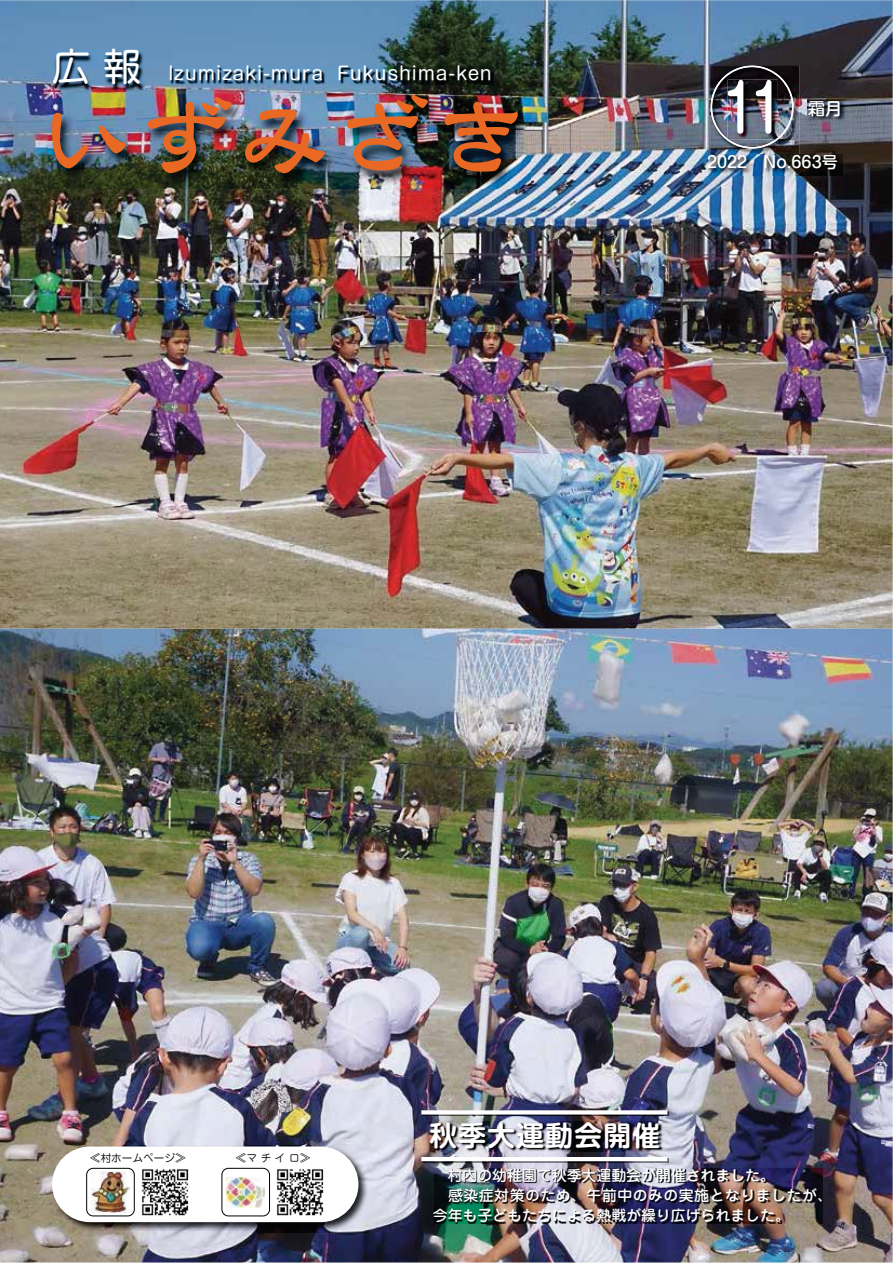
<style>
.page{position:relative;width:893px;height:1263px;background:#fff}
.page>*{position:absolute;margin:0;border:0;box-sizing:border-box;transform-origin:0 0}
.t1{font:63.75px "Shin M Go Pro Medium 90 msp RKSJ H";color:#fff;scale:.8 1}
.t2{font:27.6px "UD Shin M Go Pro De Bold 90 msp RKSJ H";letter-spacing:.05em;color:#fff}
.t3{font:18px "Shin M Go Pro Regular 90 msp RKSJ H";letter-spacing:.05em;color:#fff}
.t4{font:16.95px "Shin M Go Pro Medium 90 msp RKSJ H";color:#fff}
.t5{font:15.9px "Shin M Go Pro Medium 90 msp RKSJ H";color:#fff}
.t6{font:14.85px/20.2px "Jun 34 Pro Medium 90 msp RKSJ H";color:#fff}
.t7{font:10.65px "Jun 201 Pro Regular 90 msp RKSJ H";color:#040809}
.s1{font-size:38.25px}
</style>
<div class="page">
<img style="left:0;top:0;width:893px;height:629px">
<img style="left:0;top:629px;width:893px;height:634px">
<img style="left:710px;top:65px;width:89px;height:89px">
<img style="left:710px;top:66px;width:83px;height:83px">
<img style="left:728px;top:80px;width:50px;height:58px">
<img style="left:728px;top:138px;width:50px;height:2px">
<img style="left:707px;top:154px;width:136px;height:21px">
<img style="left:807px;top:99px;width:38px;height:22px">
<img style="left:434px;top:1169px;width:388px;height:55px">
<img style="left:423px;top:1112px;width:246px;height:4px">
<div style="left:421px;top:1110px;width:246px;height:5px;background:#fff"></div>
<img style="left:423px;top:1158px;width:246px;height:5px">
<hr style="left:421px;top:1157px;width:246px;height:4px;background:#fff">
<img style="left:430px;top:1121px;width:233px;height:30px">
<img style="left:51px;top:50px;width:94px;height:42px">
<img style="left:170px;top:66px;width:323px;height:18px">
<img style="left:48px;top:94px;width:482px;height:94px">
<img style="left:51px;top:112px;width:76px;height:57px">
<img style="left:147px;top:96px;width:86px;height:78px">
<img style="left:244px;top:108px;width:82px;height:66px">
<img style="left:346px;top:94px;width:84px;height:78px">
<img style="left:444px;top:101px;width:75px;height:72px">
<img style="left:51px;top:1145px;width:317px;height:87px">
<div style="left:52px;top:1147px;width:306px;height:75px;background:#fff;border-radius:38px"></div>
<img style="left:141px;top:1169px;width:48px;height:47px">
<img style="left:92px;top:1171px;width:37px;height:42px">
<div style="left:86px;top:1168px;width:48px;height:48px;border:1px solid #010202;border-radius:6px"></div>
<img style="left:226px;top:1177px;width:39px;height:30px">
<div style="left:222px;top:1168px;width:48px;height:48px;border:1px solid #010202;border-radius:6px"></div>
<img style="left:276px;top:1169px;width:48px;height:47px">
<p class="t3" style="left:52px;top:67px;width:441px"><span class="s1">広 報</span> Izumizaki-mura Fukushima-ken</p>
<h1 class="t1" style="left:723px;top:84px;width:77px">11</h1>
<p class="t5" style="left:707px;top:156px;width:132px">2022　No.663号</p>
<p class="t4" style="left:808px;top:102px;width:36px">霜月</p>
<p class="t7" style="left:90px;top:1154px;width:97px">≪村ホームページ≫</p>
<p class="t7" style="left:236px;top:1154px;width:76px">≪マ チ イ ロ≫</p>
<h2 class="t2" style="left:429px;top:1126px;width:232px">秋季大運動会開催</h2>
<p class="t6" style="left:433px;top:1167px;width:401px">　村内の幼稚園で秋季大運動会が開催されました。<br>　感染症対策のため、午前中のみの実施となりましたが、今年も子どもたちによる熱戦が繰り広げられました。</p>
</div>
